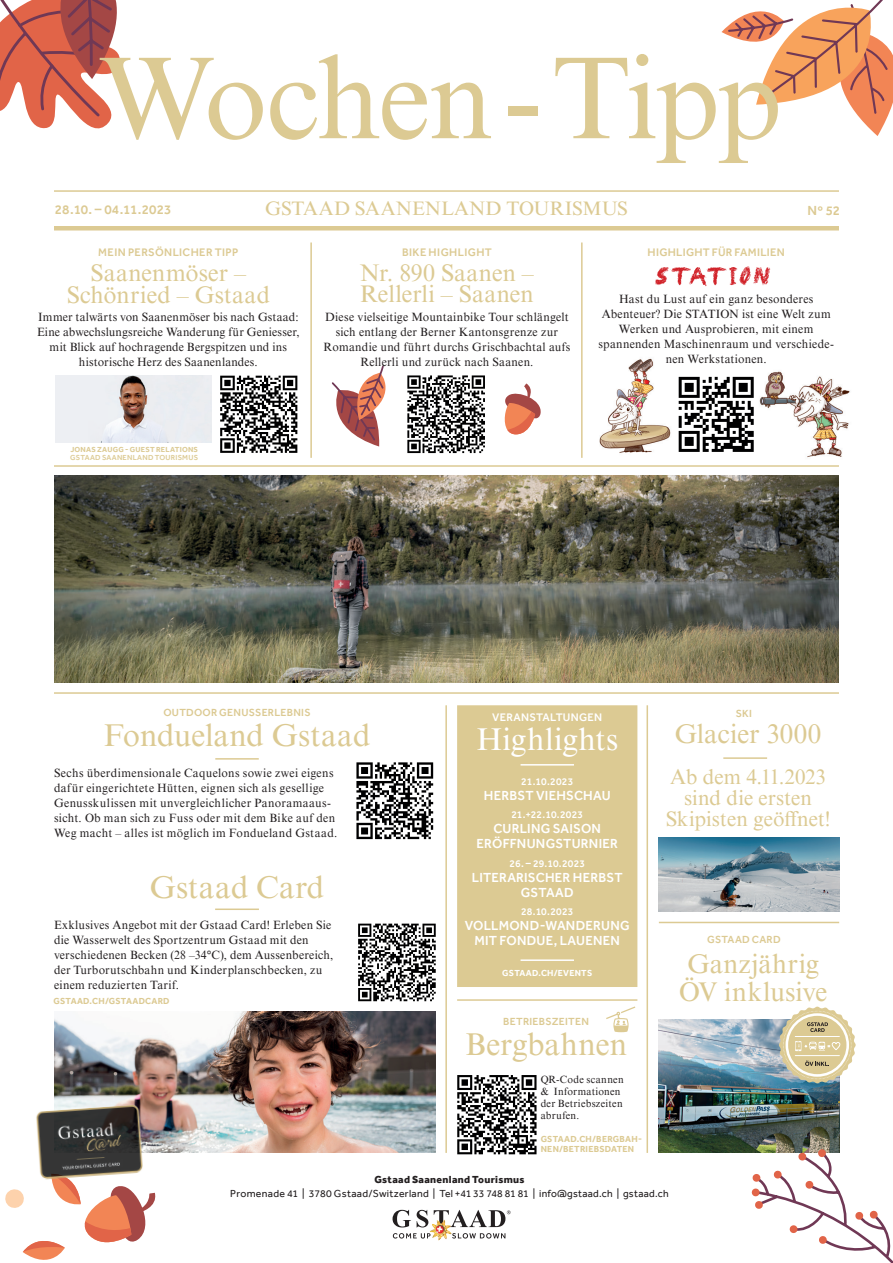
<style>
.page{position:relative;width:893px;height:1263px;background:#fff}
.page>*{position:absolute;margin:0;border:0;box-sizing:border-box;transform-origin:0 0}
.t1{font:117px "Times NRMT Pro";letter-spacing:-.02em;color:#dcca93}
.t2{font:31.5px "Times NRMT Pro";letter-spacing:.005em;color:#dcca93}
.t3{font:31.5px "Times NRMT Pro";letter-spacing:.01em;color:#fff}
.t4{font:27px/28.5px "Times NRMT Pro";letter-spacing:.005em;color:#dcca93;text-align:center}
.t5{font:24px/22.5px "Times NRMT Pro";letter-spacing:.005em;color:#dcca93;text-align:center}
.t6{font:21px/21px "Times NRMT Pro";color:#dcca93;text-align:center}
.t7{font:19.5px "Times NRMT Pro";color:#dcca93}
.t8{font:500 13.5px/15px "Effra";letter-spacing:.015em;color:#fff;text-align:center}
.t9{font:500 13.5px "Effra";letter-spacing:.01em;color:#dcca93}
.t10{font:12px/15px "Times NRMT Pro";letter-spacing:.02em;color:#231f20;text-align:center}
.t11{font:500 11.25px "Effra";letter-spacing:.03em;color:#dcca93}
.t12{font:500 11.25px "Effra";letter-spacing:.025em;color:#fff}
.t13{font:500 10.65px "Effra";letter-spacing:.025em;color:#dcca93}
.t14{font:10.5px "Effra";letter-spacing:.025em;color:#231f20}
.t15{font:10.5px/12.3px "Times NRMT Pro";letter-spacing:.03em;color:#231f20}
.t16{font:500 10.5px "Effra";letter-spacing:.015em;color:#fff}
.t17{font:800 10.5px "Effra";letter-spacing:.03em;color:#231f20}
.t18{font:700 9px/10.5px "Effra";letter-spacing:.025em;color:#dcca93}
.t19{font:700 9px "Effra";letter-spacing:.025em;color:#fff}
.t20{font:700 7.5px "Effra";letter-spacing:.03em;color:#dcca93}
.t21{font:500 7.5px "Effra";letter-spacing:.03em;color:#dcca93}
</style>
<div class="page">
<img style="left:54px;top:1011px;width:382px;height:142px">
<div style="left:356px;top:922px;width:82px;height:81px;background:linear-gradient(to bottom,#fff,#fff)"></div>
<svg style="left:358px;top:924px;width:78px;height:77px"></svg>
<img style="left:599px;top:358px;width:72px;height:95px">
<img style="left:759px;top:371px;width:91px;height:87px">
<div style="left:55px;top:375px;width:156px;height:68px;background:#edeff3"></div>
<img style="left:101px;top:375px;width:68px;height:68px">
<svg style="left:5px;top:1180px;width:151px;height:80px"></svg>
<svg style="left:504px;top:383px;width:37px;height:52px"></svg>
<svg style="left:0;top:0;width:120px;height:129px"></svg>
<svg style="left:721px;top:0;width:172px;height:136px"></svg>
<svg style="left:332px;top:365px;width:54px;height:81px"></svg>
<hr style="left:215px;top:908px;width:44px;height:2px;background:#dcca93">
<div style="left:457px;top:705px;width:180px;height:282px;background:#dcca93"></div>
<img style="left:659px;top:1019px;width:180px;height:134px">
<img style="left:659px;top:838px;width:180px;height:73px">
<hr style="left:54px;top:190px;width:785px;height:2px;background:#dcca93">
<hr style="left:54px;top:465px;width:785px;height:2px;background:#dcca93">
<hr style="left:457px;top:999px;width:180px;height:2px;background:#dcca93">
<hr style="left:659px;top:922px;width:180px;height:1px;background:#dcca93">
<hr style="left:521px;top:764px;width:53px;height:1px;background:#fff">
<hr style="left:521px;top:959px;width:53px;height:2px;background:#fff">
<hr style="left:54px;top:692px;width:785px;height:2px;background:#dcca93">
<hr style="left:310px;top:242px;width:2px;height:216px;background:#dcca93">
<hr style="left:581px;top:242px;width:2px;height:216px;background:#dcca93">
<hr style="left:54px;top:226px;width:785px;height:4px;background:#dcca93">
<hr style="left:445px;top:705px;width:2px;height:448px;background:#dcca93">
<hr style="left:646px;top:705px;width:2px;height:448px;background:#dcca93">
<svg style="left:606px;top:1006px;width:29px;height:26px"></svg>
<svg style="left:457px;top:1075px;width:80px;height:80px"></svg>
<svg style="left:457px;top:1075px;width:79px;height:79px"></svg>
<svg style="left:393px;top:1210px;width:18px;height:17px"></svg>
<svg style="left:417px;top:1210px;width:11px;height:17px"></svg>
<svg style="left:434px;top:1210px;width:77px;height:17px"></svg>
<svg style="left:393px;top:1233px;width:37px;height:5px"></svg>
<svg style="left:452px;top:1233px;width:53px;height:5px"></svg>
<img style="left:430px;top:1220px;width:22px;height:20px">
<hr style="left:723px;top:757px;width:44px;height:2px;background:#dcca93">
<svg style="left:779px;top:1006px;width:77px;height:77px"></svg>
<svg style="left:220px;top:375px;width:78px;height:78px"></svg>
<svg style="left:220px;top:376px;width:77px;height:77px"></svg>
<svg style="left:356px;top:762px;width:78px;height:78px"></svg>
<svg style="left:356px;top:762px;width:77px;height:77px"></svg>
<hr style="left:215px;top:758px;width:44px;height:2px;background:#dcca93">
<img style="left:54px;top:476px;width:784px;height:206px">
<img style="left:36px;top:1102px;width:111px;height:78px">
<svg style="left:751px;top:1149px;width:142px;height:114px"></svg>
<svg style="left:407px;top:375px;width:78px;height:78px"></svg>
<svg style="left:655px;top:266px;width:116px;height:21px"></svg>
<svg style="left:678px;top:376px;width:76px;height:76px"></svg>
<svg style="left:679px;top:377px;width:75px;height:75px"></svg>
<h1 class="t1" style="left:99px;top:28px;width:684px">Wochen-Tipp</h1>
<h3 class="t7" style="left:265px;top:197px;width:364px">GSTAAD SAANENLAND TOURISMUS</h3>
<p class="t9" style="left:55px;top:202px;width:118px">28.10. – 04.11.2023</p>
<p class="t9" style="left:807px;top:202px;width:34px">Nº 52</p>
<p class="t11" style="left:98px;top:246px;width:142px">MEIN PERSÖNLICHER TIPP</p>
<p class="t11" style="left:402px;top:246px;width:91px">BIKE HIGHLIGHT</p>
<p class="t11" style="left:648px;top:246px;width:139px">HIGHLIGHT FÜR FAMILIEN</p>
<h3 class="t5" style="left:67px;top:263px;width:205px">Saanenmöser –<br>Schönried – Gstaad</h3>
<p class="t10" style="left:37px;top:310px;width:264px">Immer talwärts von Saanenmöser bis nach Gstaad:<br>Eine abwechslungsreiche Wanderung für Geniesser, mit Blick auf hochragende Bergspitzen und ins historische Herz des Saanenlandes.</p>
<h3 class="t5" style="left:360px;top:263px;width:175px;line-height:21px;text-align:left">Nr. 890 Saanen –<br>Rellerli – Saanen</h3>
<p class="t10" style="left:324px;top:310px;width:248px">Diese vielseitige Mountainbike Tour schlängelt sich entlang der Berner Kantonsgrenze zur Romandie und führt durchs Grischbachtal aufs Rellerli und zurück nach Saanen.</p>
<p class="t10" style="left:598px;top:292px;width:237px">Hast du Lust auf ein ganz besonderes Abenteuer? Die STATION ist eine Welt zum Werken und Ausprobieren, mit einem spannenden Maschinenraum und verschiede&shy;nen Werkstationen.</p>
<p class="t20" style="left:70px;top:445px;width:129px">JONAS ZAUGG - GUEST RELATIONS</p>
<p class="t21" style="left:70px;top:453px;width:129px">GSTAAD SAANENLAND TOURISMUS</p>
<p class="t13" style="left:163px;top:706px;width:149px">OUTDOOR GENUSSERLEBNIS</p>
<h2 class="t2" style="left:104px;top:717px;width:268px">Fondueland Gstaad</h2>
<p class="t10" style="left:54px;top:766px;width:285px;text-align:left">Sechs überdimensionale Caquelons sowie zwei eigens dafür eingerichtete Hütten, eignen sich als gesellige Genusskulissen mit unvergleichlicher Panoramaaus&shy;sicht. Ob man sich zu Fuss oder mit dem Bike auf den Weg macht – alles ist möglich im Fondueland Gstaad.</p>
<h2 class="t2" style="left:150px;top:868px;width:176px">Gstaad Card</h2>
<p class="t10" style="left:54px;top:918px;width:281px;text-align:left">Exklusives Angebot mit der Gstaad Card! Erleben Sie die Wasserwelt des Sportzentrum Gstaad mit den verschiedenen Becken (28 –34°C), dem Aussenbereich, der Turborutschbahn und Kinderplanschbecken, zu einem reduzierten Tarif.</p>
<p class="t18" style="left:54px;top:996px;width:118px">GSTAAD.CH/GSTAADCARD</p>
<p class="t12" style="left:492px;top:711px;width:112px">VERANSTALTUNGEN</p>
<h2 class="t3" style="left:476px;top:720px;width:143px">Highlights</h2>
<p class="t16" style="left:521px;top:775px;width:54px">21.10.2023</p>
<p class="t8" style="left:484px;top:788px;width:128px">HERBST VIEHSCHAU</p>
<p class="t16" style="left:511px;top:809px;width:73px">21.+22.10.2023</p>
<p class="t8" style="left:477px;top:821px;width:143px">CURLING SAISON<br>ERÖFFNUNGSTURNIER</p>
<p class="t16" style="left:509px;top:857px;width:77px">26. – 29.10.2023</p>
<p class="t8" style="left:472px;top:869px;width:152px">LITERARISCHER HERBST<br>GSTAAD</p>
<p class="t16" style="left:521px;top:905px;width:54px">28.10.2023</p>
<p class="t8" style="left:465px;top:918px;width:166px">VOLLMOND-WANDERUNG<br>MIT FONDUE, LAUENEN</p>
<p class="t19" style="left:502px;top:967px;width:91px">GSTAAD.CH/EVENTS</p>
<p class="t13" style="left:503px;top:1015px;width:87px">BETRIEBSZEITEN</p>
<h2 class="t2" style="left:465px;top:1026px;width:164px">Bergbahnen</h2>
<p class="t15" style="left:541px;top:1073px;width:85px">QR-Code scannen &amp; Informationen der Betriebszeiten abrufen.</p>
<p class="t18" style="left:541px;top:1133px;width:103px">GSTAAD.CH/BERGBAH-<br>NEN/BETRIEBSDATEN</p>
<p class="t13" style="left:736px;top:707px;width:18px">SKI</p>
<h3 class="t4" style="left:675px;top:721px;width:148px">Glacier 3000</h3>
<h3 class="t6" style="left:666px;top:767px;width:166px">Ab dem 4.11.2023 sind die ersten<br>Skipisten geöffnet!</h3>
<p class="t13" style="left:707px;top:933px;width:75px">GSTAAD CARD</p>
<h3 class="t4" style="left:679px;top:951px;width:150px">Ganzjährig<br>ÖV inklusive</h3>
<p class="t17" style="left:374px;top:1174px;width:152px">Gstaad Saanenland Tourismus</p>
<p class="t14" style="left:230px;top:1187px;width:440px">Promenade 41 | 3780 Gstaad/Switzerland | Tel +41 33 748 81 81 | info@gstaad.ch | gstaad.ch</p>
</div>
